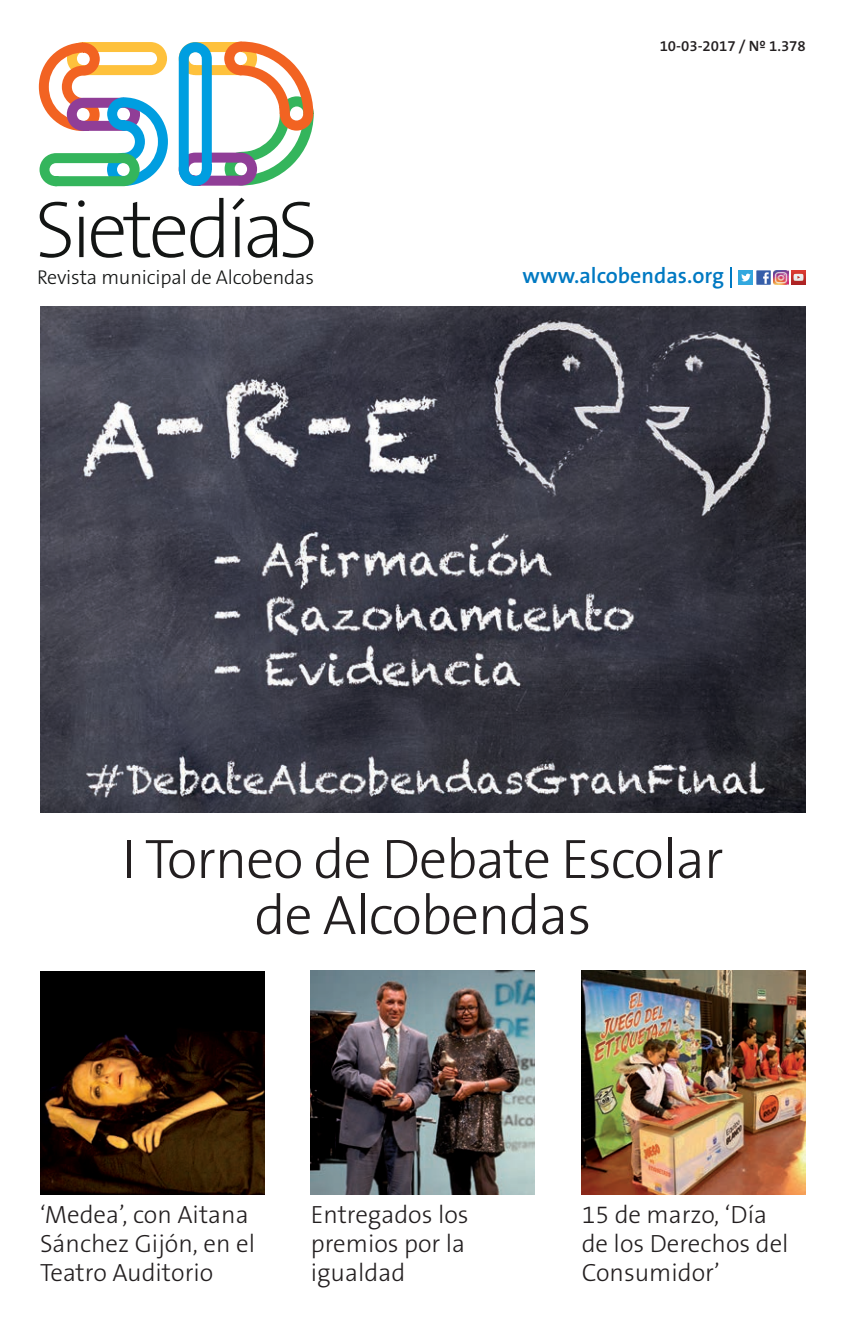
<style>
.page{position:relative;width:845px;height:1321px;background:#fff}
.page>*{position:absolute;margin:0;border:0;box-sizing:border-box;transform-origin:0 0}
.t1{font:200 81px "The Sans B2";letter-spacing:-.055em;color:#131514}
.t2{font:300 56px/56px "The Sans B3";letter-spacing:-.02em;color:#231f20;text-align:center}
.t3{font:300 25px/29px "The Sans B3";color:#231f20}
.t4{font:600 22px "The Sans B6";color:#0079c2}
.t5{font:300 20px "The Sans B3";letter-spacing:-.01em;color:#131514}
.t6{font:600 15px "The Sans B6";color:#231f20}
</style>
<div class="page">
<img style="left:40px;top:971px;width:224px;height:223px">
<img style="left:311px;top:970px;width:224px;height:224px">
<img style="left:581px;top:970px;width:224px;height:224px">
<svg style="left:39px;top:42px;width:129px;height:144px"></svg>
<svg style="left:179px;top:42px;width:135px;height:144px"></svg>
<hr style="left:730px;top:267px;width:2px;height:21px;background:#0079c2">
<div style="left:738px;top:270px;width:15px;height:15px;background:#32a8df"></div>
<svg style="left:741px;top:273px;width:9px;height:8px"></svg>
<div style="left:756px;top:270px;width:14px;height:15px;background:#355ea9"></div>
<svg style="left:763px;top:272px;width:5px;height:12px"></svg>
<img style="left:791px;top:270px;width:14px;height:15px">
<img style="left:774px;top:270px;width:14px;height:15px">
<img style="left:40px;top:306px;width:765px;height:506px">
<h1 class="t1" style="left:35px;top:186px;width:285px">SietedíaS</h1>
<p class="t5" style="left:37px;top:266px;width:278px">Revista municipal de Alcobendas</p>
<p class="t6" style="left:659px;top:38px;width:148px">10-03-2017 / Nº 1.378</p>
<p class="t4" style="left:522px;top:264px;width:203px">www.alcobendas.org</p>
<h2 class="t2" style="left:122px;top:832px;width:603px">I Torneo de Debate Escolar de Alcobendas</h2>
<p class="t3" style="left:40px;top:1200px;width:216px">‘Medea’, con Aitana<br>Sánchez Gijón, en el<br>Teatro Auditorio</p>
<p class="t3" style="left:311px;top:1200px;width:159px">Entregados los premios por la igualdad</p>
<p class="t3" style="left:581px;top:1200px;width:208px">15 de marzo, ‘Día de los Derechos del<br>Consumidor’</p>
</div>
